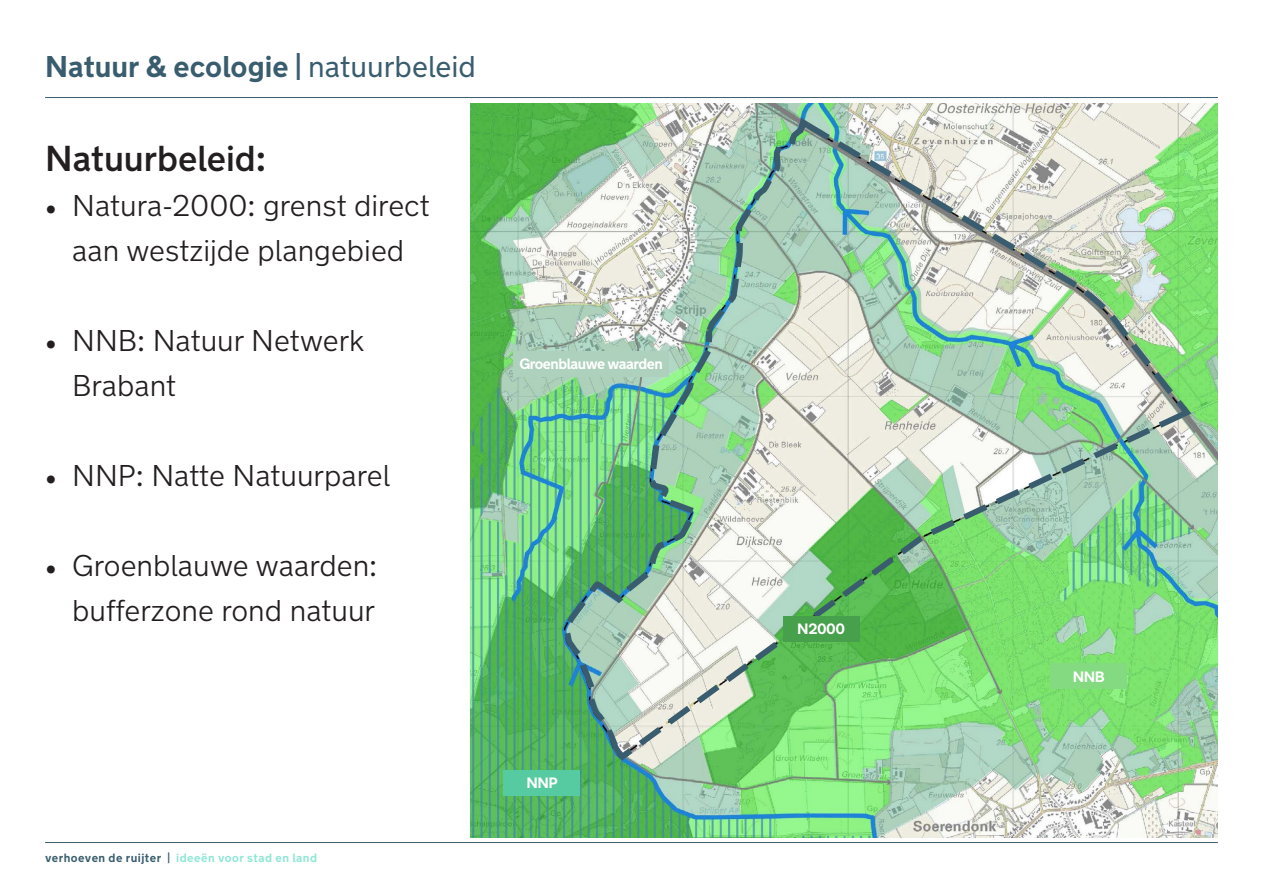
<style>
.page{position:relative;width:1263px;height:893px;background:#fff}
.page>*{position:absolute;margin:0;border:0;box-sizing:border-box;transform-origin:0 0}
.t1{font:500 36px "New Transport";color:#231f20}
.t2{font:300 30px/45px "New Transport";color:#231f20;text-align:center}
.t3{font:700 30px "New Transport";color:#395d6e}
.t4{font:700 15px "New Transport";letter-spacing:-.03em;color:#fff}
.t5{font:700 12px "New Transport";letter-spacing:.04em;color:#8fe7d6}
.s1{font-weight:400}
.s2{font-family:"Minion Pro";font-weight:400}
.s3{color:#395d6e}
</style>
<div class="page">
<hr style="left:45px;top:842px;width:1173px;height:1px;background:#395d6e">
<hr style="left:45px;top:97px;width:1173px;height:1px;background:#395d6e">
<img style="left:470px;top:104px;width:747px;height:733px">
<img style="left:802px;top:119px;width:389px;height:289px">
<svg style="left:1176px;top:402px;width:17px;height:19px"></svg>
<img style="left:813px;top:408px;width:374px;height:353px">
<img style="left:563px;top:121px;width:250px;height:643px">
<div style="left:783px;top:616px;width:77px;height:26px;background:#47a04c"></div>
<div style="left:513px;top:351px;width:156px;height:26px;background:#aed1bd"></div>
<div style="left:1050px;top:663px;width:77px;height:26px;background:#84da81"></div>
<div style="left:503px;top:770px;width:77px;height:26px;background:#56cba1"></div>
<p class="t3" style="left:45px;top:47px;width:432px">Natuur &amp; ecologie | <span class="s1">natuurbeleid</span></p>
<p class="t1" style="left:45px;top:136px;width:223px">Natuurbeleid:</p>
<p class="t2" style="left:45px;top:183px;width:386px"><span class="s2">•</span> Natura-2000: grenst direct aan westzijde plangebied</p>
<p class="t2" style="left:72px;top:318px;width:294px;text-align:left;text-indent:-27px"><span class="s2">•</span> NNB: Natuur Netwerk<br>Brabant</p>
<p class="t2" style="left:45px;top:453px;width:347px"><span class="s2">•</span> NNP: Natte Natuurparel</p>
<p class="t2" style="left:45px;top:543px;width:334px;text-align:right"><span class="s2">•</span> Groenblauwe waarden: bufferzone rond natuur</p>
<p class="t4" style="left:519px;top:354px;width:145px">Groenblauwe waarden</p>
<p class="t5" style="left:45px;top:850px;width:274px"><span class="s3">verhoeven de ruijter |</span> ideeën voor stad en land</p>
<p class="t4" style="left:526px;top:773px;width:33px">NNP</p>
<p class="t4" style="left:797px;top:620px;width:49px">N2000</p>
<p class="t4" style="left:1073px;top:667px;width:34px">NNB</p>
</div>
